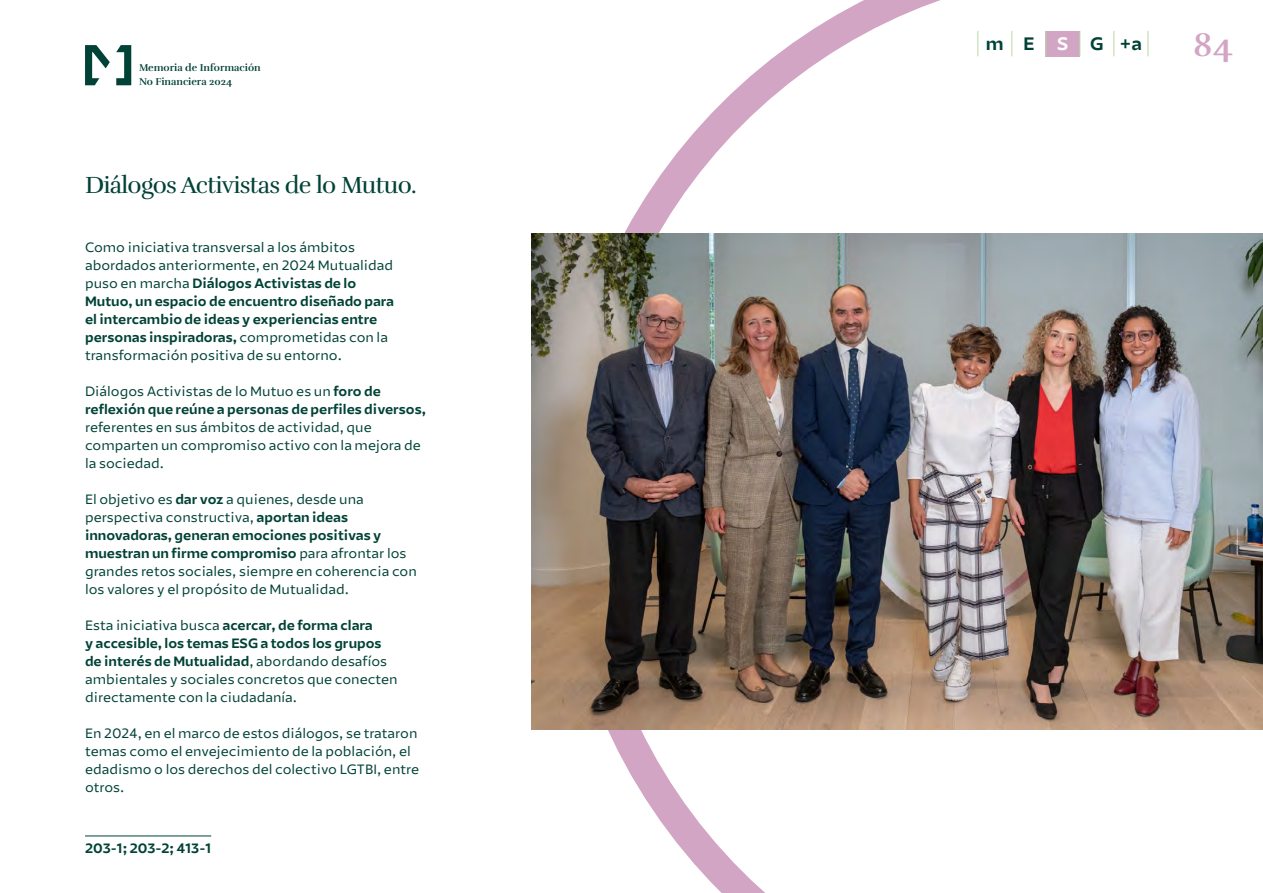
<style>
.page{position:relative;width:1263px;height:893px;background:#fff}
.page>*{position:absolute;margin:0;border:0;box-sizing:border-box;transform-origin:0 0}
.t1{font:700 33.45px "Rufina";color:#d2a5c5}
.t2{font:24px "Rufina";letter-spacing:-.03em;color:#004236}
.t3{font:700 18px "Mutualidad";color:#004236}
.t4{font:13.5px/18px "Mutualidad";color:#004236}
.t5{font:700 13.5px "Mutualidad";color:#004236}
.t6{font:700 10.2px/14.1px "Rufina";color:#004236}
.s1{font-weight:700}
.s2{color:#fff}
</style>
<div class="page">
<svg style="left:116px;top:45px;width:15px;height:40px"></svg>
<svg style="left:85px;top:45px;width:25px;height:40px"></svg>
<svg style="left:1148px;top:31px;width:1px;height:25px"></svg>
<svg style="left:542px;top:0;width:603px;height:893px"></svg>
<img style="left:531px;top:234px;width:732px;height:496px">
<hr style="left:85px;top:836px;width:126px;height:1px;background:#004236">
<p class="t6" style="left:139px;top:61px;width:123px">Memoria de Información<br>No Financiera 2024</p>
<p class="t2" style="left:85px;top:170px;width:333px">Diálogos Activistas de lo Mutuo.</p>
<p class="t4" style="left:85px;top:238px;width:310px">Como iniciativa transversal a los ámbitos abordados anteriormente, en 2024 Mutualidad puso en marcha <span class="s1">Diálogos Activistas de lo Mutuo, un espacio de encuentro diseñado para el intercambio de ideas y experiencias entre personas inspiradoras,</span> comprometidas con la transformación positiva de su entorno.</p>
<p class="t4" style="left:85px;top:382px;width:342px">Diálogos Activistas de lo Mutuo es un <span class="s1">foro de reflexión que reúne a personas de perfiles diversos, </span>referentes en sus ámbitos de actividad, que comparten un compromiso activo con la mejora de la sociedad.</p>
<p class="t4" style="left:85px;top:490px;width:333px">El objetivo es <span class="s1">dar voz</span> a quienes, desde una perspectiva constructiva, <span class="s1">aportan ideas innovadoras, generan emociones positivas y muestran un firme compromiso</span> para afrontar los grandes retos sociales, siempre en coherencia con los valores y el propósito de Mutualidad.</p>
<p class="t4" style="left:85px;top:616px;width:314px">Esta iniciativa busca <span class="s1">acercar, de forma clara<br>y accesible, los temas ESG a todos los grupos de interés de Mutualidad</span>, abordando desafíos ambientales y sociales concretos que conecten directamente con la ciudadanía.</p>
<p class="t4" style="left:85px;top:724px;width:336px">En 2024, en el marco de estos diálogos, se trataron temas como el envejecimiento de la población, el edadismo o los derechos del colectivo LGTBI, entre otros.</p>
<p class="t5" style="left:85px;top:840px;width:128px">203-1; 203-2; 413-1</p>
<h3 class="t3" style="left:986px;top:33px;width:50px">m E</h3>
<h3 class="t3" style="left:1057px;top:33px;width:86px"><span class="s2">S</span> G+a</h3>
<h1 class="t1" style="left:1193px;top:24px;width:41px">84</h1>
</div>
